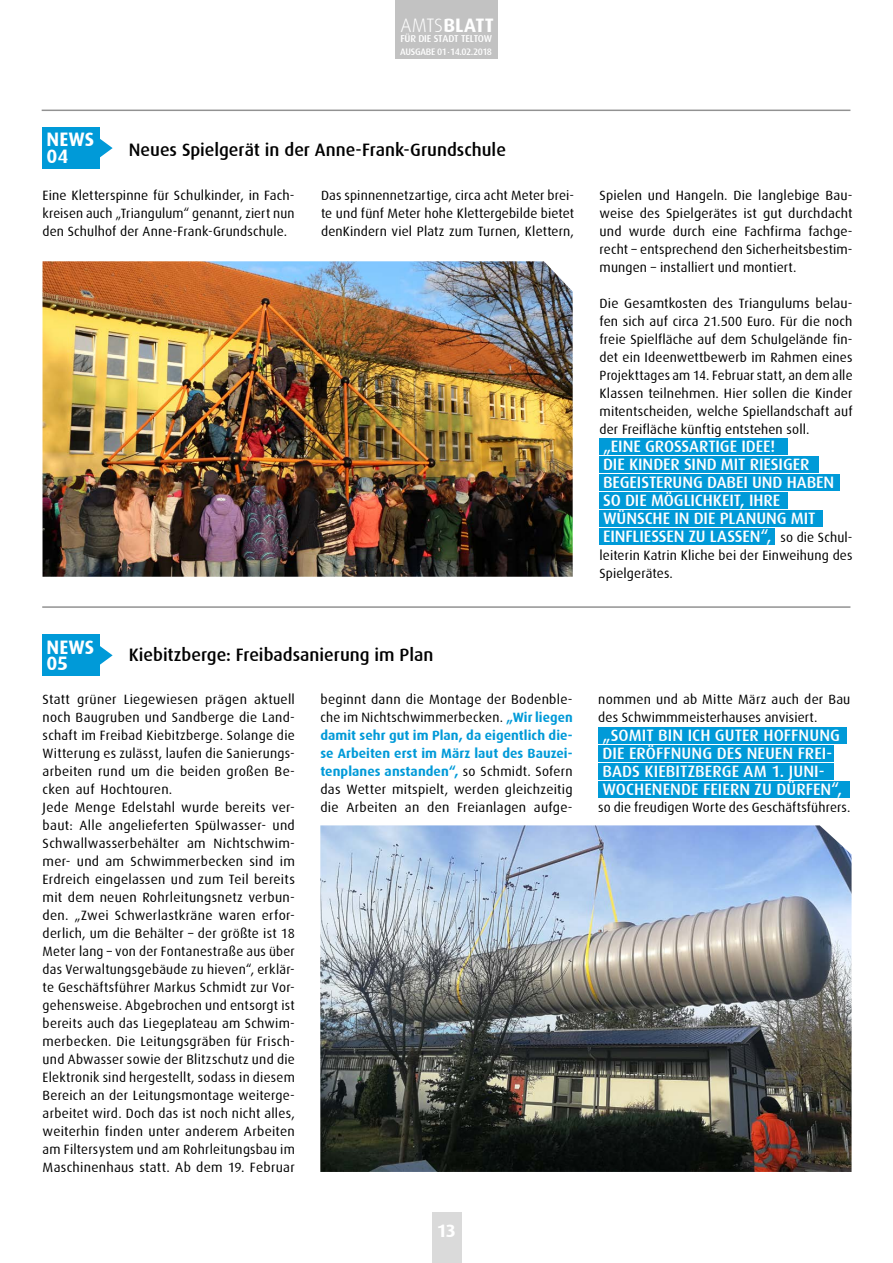
<style>
.page{position:relative;width:893px;height:1263px;background:#fff}
.page>*{position:absolute;margin:0;border:0;box-sizing:border-box;transform-origin:0 0}
.t1{font:700 19.5px/16.5px "Dax";letter-spacing:.005em;color:#fff}
.t2{font:500 18px "Dax";color:#000}
.t3{font:700 18px "Dax";color:#fff}
.t4{font:500 16.5px/18px "Dax";color:#fff}
.t5{font:13.5px/18px "Dax";letter-spacing:.015em;color:#000;text-align:justify}
.t6{font:500 10.05px "Dax";letter-spacing:-.02em;color:#fff}
.t7{font:500 9.45px "Dax";letter-spacing:-.03em;color:#fff}
.s1{font-weight:300}
.s2{font-weight:700}
.s3{font-weight:700;color:#009ad8}
</style>
<div class="page">
<hr style="left:42px;top:110px;width:808px;height:1px;background:#929292">
<hr style="left:42px;top:606px;width:808px;height:2px;background:#929292">
<div style="left:432px;top:1212px;width:29px;height:51px;background:#dadada"></div>
<div style="left:396px;top:0;width:102px;height:59px;background:#c2c2c2"></div>
<div style="left:598px;top:727px;width:248px;height:17px;background:#009ad8"></div>
<div style="left:599px;top:438px;width:189px;height:17px;background:#009ad8"></div>
<div style="left:599px;top:456px;width:219px;height:17px;background:#009ad8"></div>
<div style="left:599px;top:474px;width:241px;height:17px;background:#009ad8"></div>
<div style="left:599px;top:492px;width:189px;height:17px;background:#009ad8"></div>
<div style="left:599px;top:510px;width:224px;height:17px;background:#009ad8"></div>
<div style="left:599px;top:528px;width:176px;height:17px;background:#009ad8"></div>
<div style="left:598px;top:745px;width:235px;height:17px;background:#009ad8"></div>
<div style="left:598px;top:763px;width:235px;height:17px;background:#009ad8"></div>
<div style="left:598px;top:781px;width:252px;height:17px;background:#009ad8"></div>
<img style="left:320px;top:825px;width:531px;height:347px">
<img style="left:43px;top:261px;width:530px;height:316px">
<div style="left:43px;top:128px;width:57px;height:41px;background:#009ad8"></div>
<svg style="left:100px;top:139px;width:13px;height:19px"></svg>
<div style="left:43px;top:635px;width:57px;height:41px;background:#009ad8"></div>
<svg style="left:100px;top:646px;width:13px;height:19px"></svg>
<h1 class="t1" style="left:47px;top:131px;width:49px">NEWS<br>04</h1>
<h1 class="t1" style="left:400px;top:17px;width:95px"><span class="s1">AMTS</span>BLATT</h1>
<p class="t6" style="left:400px;top:33px;width:93px">FÜR DIE STADT TELTOW</p>
<p class="t7" style="left:400px;top:46px;width:93px">AUSGABE 01 <span class="s2">˙</span>14.02.2018</p>
<h2 class="t2" style="left:129px;top:140px;width:379px">Neues Spielgerät in der Anne-Frank-Grundschule</h2>
<p class="t5" style="left:43px;top:186px;width:254px">Eine Kletterspinne für Schulkinder, in Fach&shy;kreisen auch „Triangulum“ genannt, ziert nun den Schulhof der Anne-Frank-Grundschule.</p>
<p class="t5" style="left:321px;top:186px;width:255px">Das spinnennetzartige, circa acht Meter brei&shy;te und fünf Meter hohe Klettergebilde bietet denKindern viel Platz zum Turnen, Klettern,</p>
<p class="t5" style="left:600px;top:186px;width:255px">Spielen und Hangeln. Die langlebige Bau&shy;weise des Spielgerätes ist gut durchdacht und wurde durch eine Fachfirma fachge&shy;recht – entsprechend den Sicherheitsbestim&shy;mungen – installiert und montiert.</p>
<p class="t5" style="left:600px;top:294px;width:255px">Die Gesamtkosten des Triangulums belau&shy;fen sich auf circa 21.500 Euro. Für die noch freie Spielfläche auf dem Schulgelände fin&shy;det ein Ideenwettbewerb im Rahmen eines Projekttages am 14. Februar statt, an dem alle Klassen teilnehmen. Hier sollen die Kinder mitentscheiden, welche Spiellandschaft auf der Freifläche künftig entstehen soll.</p>
<p class="t4" style="left:603px;top:438px;width:233px">„EINE GROSSARTIGE IDEE!<br>DIE KINDER SIND MIT RIESIGER<br>BEGEISTERUNG DABEI UND HABEN<br>SO DIE MÖGLICHKEIT, IHRE<br>WÜNSCHE IN DIE PLANUNG MIT<br>EINFLIESSEN ZU LASSEN“,</p>
<p class="t5" style="left:600px;top:528px;width:254px;text-indent:181px">so die Schul&shy;leiterin Katrin Kliche bei der Einweihung des Spielgerätes.</p>
<h1 class="t1" style="left:47px;top:639px;width:49px">NEWS<br>05</h1>
<h2 class="t2" style="left:129px;top:644px;width:306px">Kiebitzberge: Freibadsanierung im Plan</h2>
<p class="t5" style="left:43px;top:690px;width:254px;text-align:left">Statt grüner Liegewiesen prägen aktuell noch Baugruben und Sandberge die Land&shy;schaft im Freibad Kiebitzberge. Solange die Witterung es zulässt, laufen die Sanierungs&shy;arbeiten rund um die beiden großen Be&shy;cken auf Hochtouren.<br>Jede Menge Edelstahl wurde bereits ver&shy;baut: Alle angelieferten Spülwasser- und Schwallwasserbehälter am Nichtschwim&shy;mer- und am Schwimmerbecken sind im Erdreich eingelassen und zum Teil bereits mit dem neuen Rohrleitungsnetz verbun&shy;den. „Zwei Schwerlastkräne waren erfor&shy;derlich, um die Behälter – der größte ist 18<br>Meter lang – von der Fontanestraße aus über das Verwaltungsgebäude zu hieven“, erklär&shy;te Geschäftsführer Markus Schmidt zur Vor&shy;gehensweise. Abgebrochen und entsorgt ist bereits auch das Liegeplateau am Schwim&shy;merbecken. Die Leitungsgräben für Frisch&shy;und Abwasser sowie der Blitzschutz und die Elektronik sind hergestellt, sodass in diesem Bereich an der Leitungsmontage weiterge&shy;arbeitet wird. Doch das ist noch nicht alles, weiterhin finden unter anderem Arbeiten am Filtersystem und am Rohrleitungsbau im Maschinenhaus statt. Ab dem 19. Februar</p>
<p class="t5" style="left:320px;top:690px;width:254px">beginnt dann die Montage der Bodenble&shy;che im Nichtschwimmerbecken. <span class="s3">„Wir liegen damit sehr gut im Plan, da eigentlich die&shy;se Arbeiten erst im März laut des Bauzei&shy;tenplanes anstanden“,</span> so Schmidt. Sofern das Wetter mitspielt, werden gleichzeitig die Arbeiten an den Freianlagen aufge-</p>
<p class="t5" style="left:598px;top:690px;width:254px">nommen und ab Mitte März auch der Bau des Schwimmmeisterhauses anvisiert.</p>
<p class="t4" style="left:602px;top:726px;width:241px">„SOMIT BIN ICH GUTER HOFFNUNG<br>DIE ERÖFFNUNG DES NEUEN FREI-<br>BADS KIEBITZBERGE AM 1. JUNI-<br>WOCHENENDE FEIERN ZU DÜRFEN“,</p>
<p class="t5" style="left:598px;top:798px;width:254px">so die freudigen Worte des Geschäftsführers.</p>
<h2 class="t3" style="left:437px;top:1220px;width:21px">13</h2>
</div>
